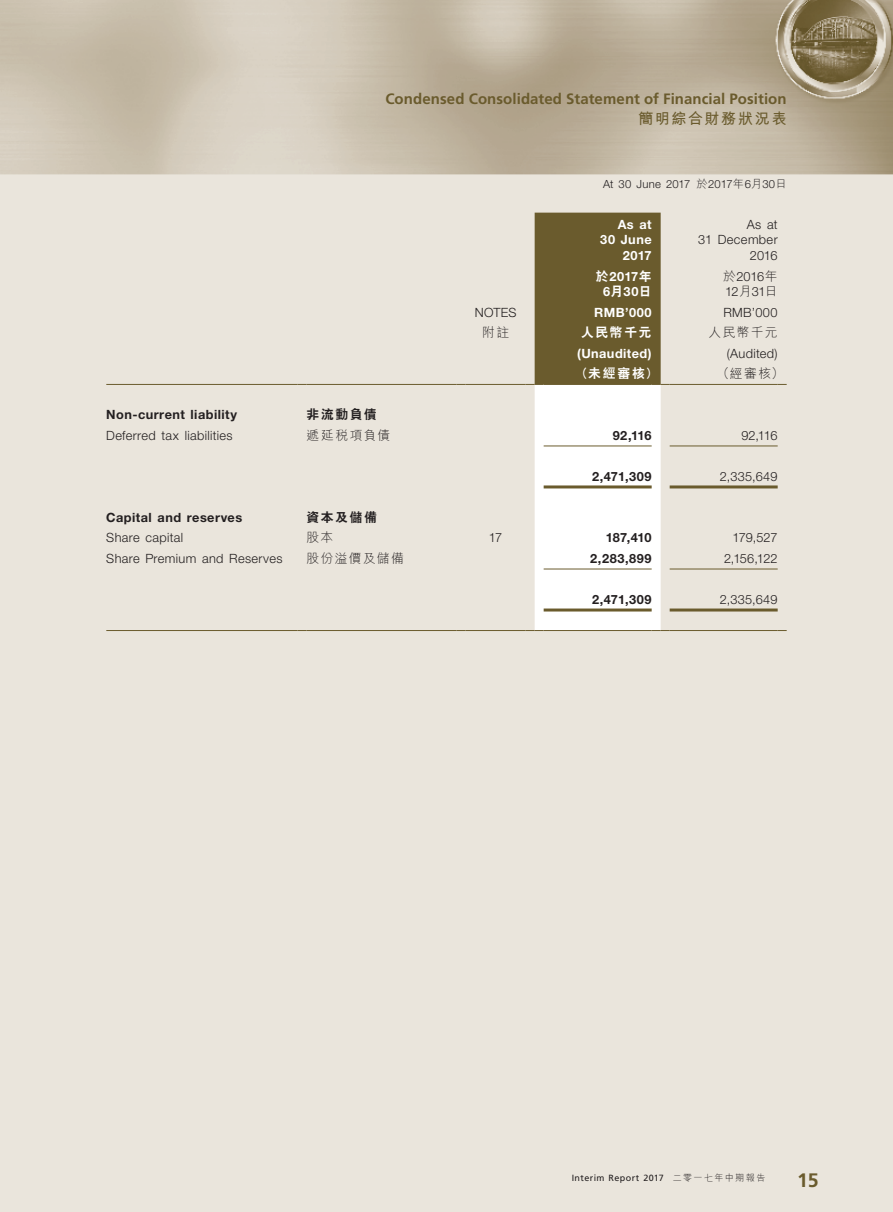
<style>
.page{position:relative;width:893px;height:1212px;background:#eae5dc}
.page>*{position:absolute;margin:0;border:0;box-sizing:border-box;transform-origin:0 0}
.t1{font:700 19.5px "Frutiger LT Std";color:#6a5b2d}
.t2{font:700 15px "Frutiger LT Std";letter-spacing:.005em;color:#6a5b2d}
.t3{font:700 15px "M Hei HK";letter-spacing:.11em;color:#6a5b2d}
._31_table_tab_6pt{font:300 12.75px/15.8px "Helvetica Neue LT Std";letter-spacing:.015em;color:#231f20;text-align:right}
._15_Table_Stub{font:300 12.75px "Helvetica Neue LT Std";letter-spacing:.025em;color:#231f20}
._31_table_tab_6pt-2{font:700 12.75px/15.8px "Helvetica Neue LT Std";letter-spacing:.035em;color:#fff;text-align:right}
._31_table_tab_6pt-3{font:700 12.75px "Helvetica Neue LT Std";letter-spacing:.025em;color:#231f20}
._15_Table_Stub-2{font:700 12.75px "Helvetica Neue LT Std";letter-spacing:.035em;color:#231f20}
._15_Table_Stub-3{font:300 12.75px "M Hei HK";letter-spacing:.105em;color:#231f20}
._31_table_tab_6pt-4{font:300 12.75px "M Hei HK";letter-spacing:.11em;color:#231f20}
._31_table_tab_6pt-5{font:800 12.75px "C Hei 2 HK";letter-spacing:.14em;color:#fff}
._15_Table_Stub-4{font:800 12.75px "C Hei 2 HK";letter-spacing:.125em;color:#231f20}
.t4{font:300 11.25px "Helvetica Neue LT Std";letter-spacing:.015em;color:#231f20}
.t5{font:9px "Frutiger LT Std";letter-spacing:.045em;color:#231f20}
.s1{font-family:"M Hei HK"}
.s2{font-family:"C Hei 2 HK";font-weight:800}
.s3{font-family:"M Hei HK";font-weight:300}
</style>
<div class="page">
<img style="left:0;top:0;width:893px;height:175px">
<hr style="left:106px;top:384px;width:192px;height:1px;background:#6a5b2d">
<hr style="left:307px;top:384px;width:150px;height:1px;background:#6a5b2d">
<hr style="left:466px;top:384px;width:60px;height:1px;background:#6a5b2d">
<hr style="left:670px;top:384px;width:108px;height:1px;background:#6a5b2d">
<hr style="left:670px;top:446px;width:108px;height:1px;background:#6a5b2d">
<hr style="left:670px;top:569px;width:108px;height:1px;background:#6a5b2d">
<hr style="left:106px;top:630px;width:192px;height:1px;background:#6a5b2d">
<hr style="left:307px;top:630px;width:150px;height:1px;background:#6a5b2d">
<hr style="left:466px;top:630px;width:60px;height:1px;background:#6a5b2d">
<svg style="left:526px;top:213px;width:144px;height:418px;background:#c4beac"></svg>
<hr style="left:670px;top:630px;width:108px;height:1px;background:#6a5b2d">
<hr style="left:544px;top:485px;width:108px;height:3px;background:#6a5b2d">
<hr style="left:670px;top:485px;width:108px;height:3px;background:#6a5b2d">
<hr style="left:544px;top:608px;width:108px;height:3px;background:#6a5b2d">
<hr style="left:670px;top:608px;width:108px;height:3px;background:#6a5b2d">
<p class="t2" style="left:385px;top:90px;width:403px">Condensed Consolidated Statement of Financial Position</p>
<p class="t3" style="left:638px;top:107px;width:150px">簡明綜合財務狀況表</p>
<p class="t4" style="left:603px;top:177px;width:185px">At 30 June 2017 <span class="s1">於</span>2017<span class="s1">年</span>6<span class="s1">月</span>30<span class="s1">日</span></p>
<p class="_31_table_tab_6pt-2" style="left:600px;top:216px;width:53px">As at<br>30 June<br>2017</p>
<p class="_31_table_tab_6pt" style="left:698px;top:216px;width:81px">As at<br>31 December<br>2016</p>
<p class="_31_table_tab_6pt-2" style="left:596px;top:268px;width:57px;text-align:center"><span class="s2">於</span>2017<span class="s2">年<br></span>6<span class="s2">月</span>30<span class="s2">日</span></p>
<p class="_31_table_tab_6pt" style="left:723px;top:268px;width:56px;text-align:left"><span class="s1">於</span>2016<span class="s1">年<br></span>12<span class="s1">月</span>31<span class="s1">日</span></p>
<p class="_31_table_tab_6pt" style="left:475px;top:304px;width:43px">NOTES</p>
<p class="_31_table_tab_6pt-2" style="left:594px;top:304px;width:59px">RMB’000</p>
<p class="_31_table_tab_6pt" style="left:723px;top:304px;width:56px">RMB’000</p>
<p class="_31_table_tab_6pt-4" style="left:482px;top:324px;width:29px">附註</p>
<p class="_31_table_tab_6pt-5" style="left:581px;top:324px;width:72px">人民幣千元</p>
<p class="_31_table_tab_6pt-4" style="left:709px;top:324px;width:71px">人民幣千元</p>
<p class="_31_table_tab_6pt-2" style="left:577px;top:345px;width:76px">(Unaudited)</p>
<p class="_31_table_tab_6pt" style="left:727px;top:345px;width:52px">(Audited)</p>
<p class="_31_table_tab_6pt-5" style="left:575px;top:365px;width:84px">（未經審核）</p>
<p class="_31_table_tab_6pt-4" style="left:717px;top:365px;width:69px">（經審核）</p>
<p class="_15_Table_Stub-2" style="left:106px;top:407px;width:132px">Non-current liability</p>
<p class="_15_Table_Stub-4" style="left:307px;top:406px;width:72px">非流動負債</p>
<p class="_15_Table_Stub" style="left:106px;top:427px;width:128px">Deferred tax liabilities</p>
<p class="_15_Table_Stub-3" style="left:307px;top:426px;width:85px">遞延稅項負債</p>
<p class="_31_table_tab_6pt-3" style="left:613px;top:427px;width:40px">92,116</p>
<p class="_31_table_tab_6pt" style="left:741px;top:427px;width:38px">92,116</p>
<p class="_31_table_tab_6pt-3" style="left:592px;top:468px;width:61px">2,471,309</p>
<p class="_31_table_tab_6pt" style="left:720px;top:468px;width:59px">2,335,649</p>
<p class="_15_Table_Stub-2" style="left:106px;top:509px;width:137px">Capital and reserves</p>
<p class="_15_Table_Stub-4" style="left:307px;top:509px;width:72px">資本及儲備</p>
<p class="_15_Table_Stub" style="left:106px;top:530px;width:78px">Share capital</p>
<p class="_15_Table_Stub-3" style="left:307px;top:529px;width:28px">股本</p>
<p class="_31_table_tab_6pt" style="left:489px;top:530px;width:15px">17</p>
<p class="_31_table_tab_6pt-3" style="left:606px;top:530px;width:47px">187,410</p>
<p class="_31_table_tab_6pt" style="left:732px;top:530px;width:47px">179,527</p>
<p class="_15_Table_Stub" style="left:106px;top:550px;width:178px">Share Premium and Reserves</p>
<p class="_15_Table_Stub-3" style="left:307px;top:549px;width:99px">股份溢價及儲備</p>
<p class="_31_table_tab_6pt-3" style="left:590px;top:550px;width:63px">2,283,899</p>
<p class="_31_table_tab_6pt" style="left:724px;top:550px;width:55px">2,156,122</p>
<p class="_31_table_tab_6pt-3" style="left:592px;top:591px;width:61px">2,471,309</p>
<p class="_31_table_tab_6pt" style="left:720px;top:591px;width:59px">2,335,649</p>
<p class="t5" style="left:572px;top:1173px;width:195px">Interim Report 2017 <span class="s3">二零一七年中期報告</span></p>
<p class="t1" style="left:797px;top:1169px;width:23px">15</p>
</div>
